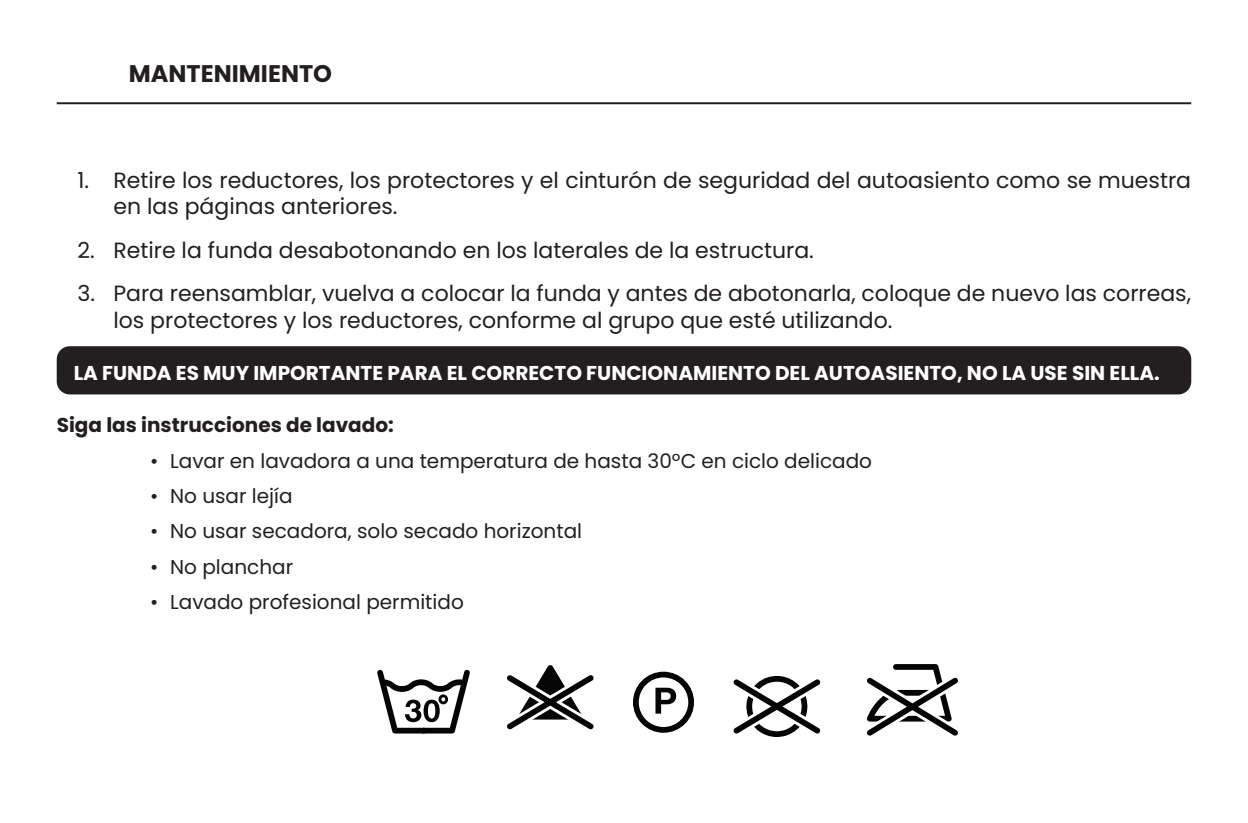
<style>
.page{position:relative;width:1248px;height:823px;background:#fff}
.page>*{position:absolute;margin:0;border:0;box-sizing:border-box;transform-origin:0 0}
.t1{font:700 24px "Poppins";color:#231f20}
.t2{font:22px/26.4px "Poppins";color:#231f20}
.t3{font:20px "Poppins";color:#231f20}
.t4{font:700 20px "Poppins";color:#fff}
.t5{font:700 20px "Poppins";color:#231f20}
</style>
<div class="page">
<div style="left:58px;top:347px;width:1132px;height:46px;background:#231f20;border-radius:12px"></div>
<div style="left:57px;top:346px;width:1134px;height:48px;border:2px solid #231f20;border-radius:12px"></div>
<hr style="left:57px;top:102px;width:1134px;height:2px;background:#231f20">
<svg style="left:377px;top:669px;width:93px;height:64px"></svg>
<svg style="left:867px;top:664px;width:91px;height:72px"></svg>
<svg style="left:633px;top:671px;width:61px;height:61px"></svg>
<svg style="left:733px;top:675px;width:88px;height:61px"></svg>
<svg style="left:507px;top:665px;width:87px;height:65px"></svg>
<p class="t1" style="left:129px;top:60px;width:205px">MANTENIMIENTO</p>
<p class="t2" style="left:113px;top:167px;width:1079px;text-indent:-36px">1. Retire los reductores, los protectores y el cinturón de seguridad del autoasiento como se muestra en las páginas anteriores.</p>
<p class="t2" style="left:77px;top:237px;width:738px">2. Retire la funda desabotonando en los laterales de la estructura.</p>
<p class="t2" style="left:113px;top:280px;width:1079px;text-indent:-36px">3. Para reensamblar, vuelva a colocar la funda y antes de abotonarla, coloque de nuevo las correas, los protectores y los reductores, conforme al grupo que esté utilizando.</p>
<p class="t4" style="left:74px;top:361px;width:1087px">LA FUNDA ES MUY IMPORTANTE PARA EL CORRECTO FUNCIONAMIENTO DEL AUTOASIENTO, NO LA USE SIN ELLA.</p>
<p class="t5" style="left:57px;top:413px;width:338px">Siga las instrucciones de lavado:</p>
<p class="t3" style="left:150px;top:449px;width:723px">• Lavar en lavadora a una temperatura de hasta 30ºC en ciclo delicado</p>
<p class="t3" style="left:150px;top:484px;width:144px">• No usar lejía</p>
<p class="t3" style="left:150px;top:519px;width:433px">• No usar secadora, solo secado horizontal</p>
<p class="t3" style="left:150px;top:555px;width:144px">• No planchar</p>
<p class="t3" style="left:150px;top:590px;width:315px">• Lavado profesional permitido</p>
</div>
